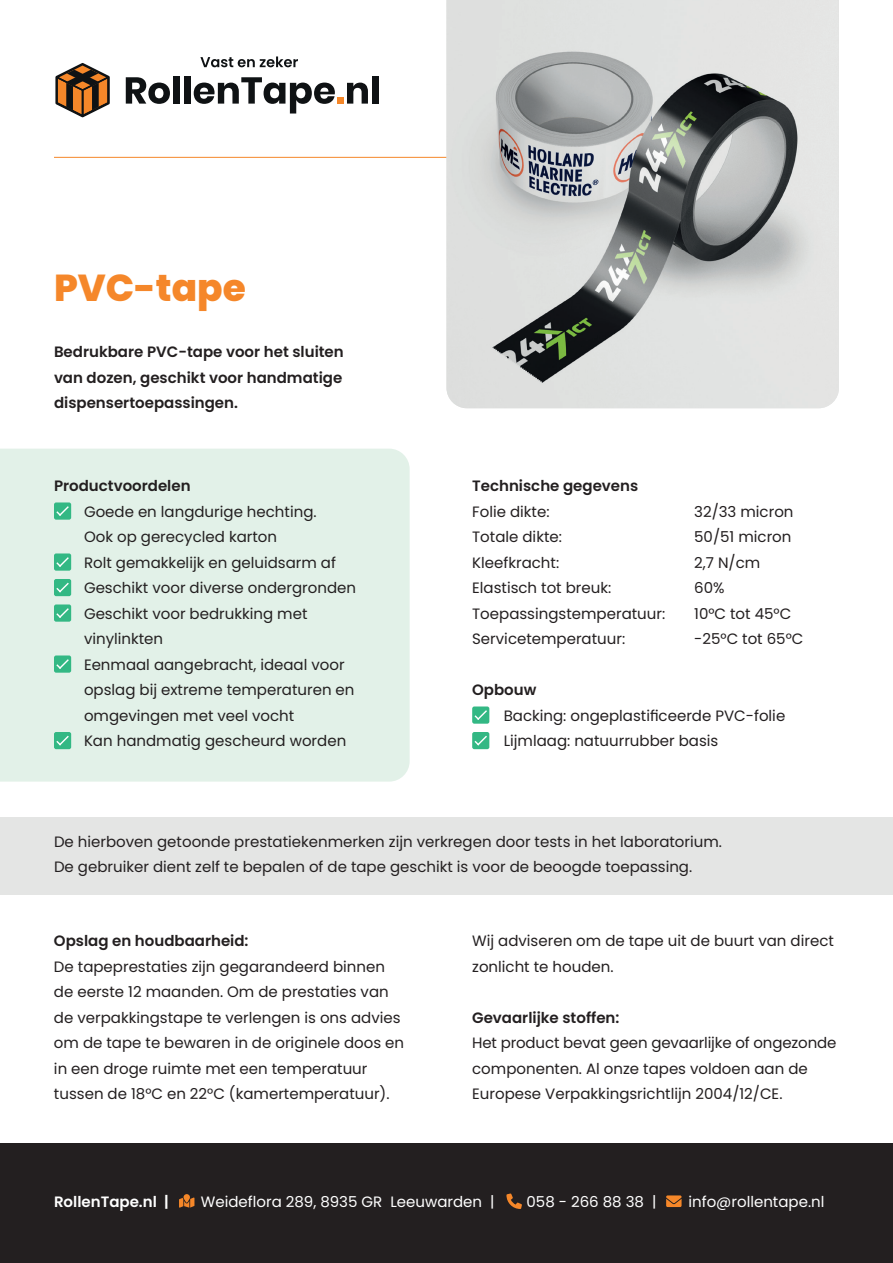
<style>
.page{position:relative;width:893px;height:1263px;background:#fff}
.page>*{position:absolute;margin:0;border:0;box-sizing:border-box;transform-origin:0 0}
.t1{font:800 37.5px "Poppins";color:#f5872a}
.t2{font:15px/25.5px "Poppins";color:#231f20}
.t3{font:600 15px/25.5px "Poppins";color:#231f20;text-align:justify}
.t4{font:15px "Poppins";color:#fff}
.t5{font:600 15px "Poppins";color:#fff}
</style>
<div class="page">
<div style="left:0;top:449px;width:410px;height:333px;background:#e2f1e8"></div>
<hr style="left:54px;top:157px;width:764px;height:1px;background:#f5872a">
<img style="left:446px;top:0;width:393px;height:408px">
<svg style="left:55px;top:63px;width:55px;height:54px"></svg>
<svg style="left:126px;top:77px;width:44px;height:27px"></svg>
<div style="left:173px;top:76px;width:7px;height:28px;background:#0f1214"></div>
<div style="left:184px;top:76px;width:6px;height:28px;background:#0f1214"></div>
<svg style="left:194px;top:77px;width:141px;height:37px"></svg>
<div style="left:337px;top:97px;width:7px;height:7px;background:#f58729"></div>
<svg style="left:347px;top:83px;width:21px;height:21px"></svg>
<div style="left:372px;top:76px;width:7px;height:28px;background:#0f1214"></div>
<svg style="left:200px;top:56px;width:98px;height:11px"></svg>
<div style="left:54px;top:502px;width:17px;height:18px;background:#33b884;border-radius:2px"></div>
<svg style="left:56px;top:506px;width:13px;height:10px"></svg>
<div style="left:54px;top:553px;width:17px;height:18px;background:#33b884;border-radius:2px"></div>
<svg style="left:56px;top:557px;width:13px;height:10px"></svg>
<div style="left:54px;top:579px;width:17px;height:17px;background:#33b884;border-radius:2px"></div>
<svg style="left:56px;top:583px;width:13px;height:9px"></svg>
<div style="left:54px;top:604px;width:17px;height:18px;background:#33b884;border-radius:2px"></div>
<svg style="left:56px;top:608px;width:13px;height:10px"></svg>
<div style="left:54px;top:655px;width:17px;height:18px;background:#33b884;border-radius:2px"></div>
<svg style="left:56px;top:659px;width:13px;height:10px"></svg>
<div style="left:54px;top:732px;width:17px;height:17px;background:#33b884;border-radius:2px"></div>
<svg style="left:56px;top:736px;width:13px;height:9px"></svg>
<div style="left:472px;top:706px;width:17px;height:18px;background:#33b884;border-radius:2px"></div>
<svg style="left:474px;top:710px;width:13px;height:10px"></svg>
<div style="left:472px;top:732px;width:17px;height:17px;background:#33b884;border-radius:2px"></div>
<svg style="left:474px;top:736px;width:13px;height:9px"></svg>
<div style="left:0;top:817px;width:893px;height:77px;background:#e4e5e4"></div>
<div style="left:0;top:1144px;width:893px;height:119px;background:#231f20"></div>
<svg style="left:179px;top:1194px;width:15px;height:13px"></svg>
<svg style="left:666px;top:1195px;width:16px;height:12px"></svg>
<svg style="left:506px;top:1193px;width:16px;height:16px"></svg>
<h1 class="t1" style="left:54px;top:266px;width:193px">PVC-tape</h1>
<p class="t3" style="left:54px;top:339px;width:291px">Bedrukbare PVC-tape voor het sluiten van dozen, geschikt voor handmatige dispensertoepassingen.</p>
<p class="t3" style="left:54px;top:473px;width:138px">Productvoordelen</p>
<p class="t2" style="left:84px;top:499px;width:274px">Goede en langdurige hechting.<br>Ook op gerecycled karton<br>Rolt gemakkelijk en geluidsarm af<br>Geschikt voor diverse ondergronden<br>Geschikt voor bedrukking met vinylinkten<br>Eenmaal aangebracht, ideaal voor opslag bij extreme temperaturen en omgevingen met veel vocht<br>Kan handmatig gescheurd worden</p>
<p class="t3" style="left:472px;top:473px;width:168px">Technische gegevens</p>
<p class="t2" style="left:472px;top:499px;width:79px">Folie dikte:</p>
<p class="t2" style="left:694px;top:499px;width:101px">32/33 micron</p>
<p class="t2" style="left:472px;top:524px;width:91px">Totale dikte:</p>
<p class="t2" style="left:694px;top:524px;width:99px">50/51 micron</p>
<p class="t2" style="left:472px;top:550px;width:89px">Kleefkracht:</p>
<p class="t2" style="left:694px;top:550px;width:68px">2,7 N/cm</p>
<p class="t2" style="left:472px;top:575px;width:141px">Elastisch tot breuk:</p>
<p class="t2" style="left:694px;top:575px;width:32px">60%</p>
<p class="t2" style="left:472px;top:601px;width:195px">Toepassingstemperatuur:</p>
<p class="t2" style="left:694px;top:601px;width:99px">10°C tot 45°C</p>
<p class="t2" style="left:472px;top:626px;width:155px">Servicetemperatuur:</p>
<p class="t2" style="left:694px;top:626px;width:111px">-25°C tot 65°C</p>
<p class="t3" style="left:472px;top:677px;width:66px">Opbouw</p>
<p class="t2" style="left:504px;top:703px;width:283px">Backing: ongeplastificeerde PVC-folie<br>Lijmlaag: natuurrubber basis</p>
<p class="t2" style="left:54px;top:829px;width:669px">De hierboven getoonde prestatiekenmerken zijn verkregen door tests in het laboratorium.<br>De gebruiker dient zelf te bepalen of de tape geschikt is voor de beoogde toepassing.</p>
<p class="t3" style="left:54px;top:928px;width:196px">Opslag en houdbaarheid:</p>
<p class="t2" style="left:54px;top:954px;width:352px">De tapeprestaties zijn gegarandeerd binnen de eerste 12 maanden. Om de prestaties van de verpakkingstape te verlengen is ons advies om de tape te bewaren in de originele doos en in een droge ruimte met een temperatuur tussen de 18°C en 22°C (kamertemperatuur).</p>
<p class="t2" style="left:472px;top:928px;width:363px">Wij adviseren om de tape uit de buurt van direct zonlicht te houden.</p>
<p class="t3" style="left:472px;top:1005px;width:149px">Gevaarlijke stoffen:</p>
<p class="t2" style="left:472px;top:1030px;width:366px">Het product bevat geen gevaarlijke of ongezonde componenten. Al onze tapes voldoen aan de<br>Europese Verpakkingsrichtlijn 2004/12/CE.</p>
<p class="t5" style="left:54px;top:1193px;width:116px">RollenTape.nl |</p>
<p class="t4" style="left:201px;top:1193px;width:295px">Weideflora 289, 8935 GR Leeuwarden |</p>
<p class="t4" style="left:527px;top:1193px;width:131px">058 - 266 88 38 |</p>
<p class="t4" style="left:688px;top:1193px;width:137px">info@rollentape.nl</p>
</div>
